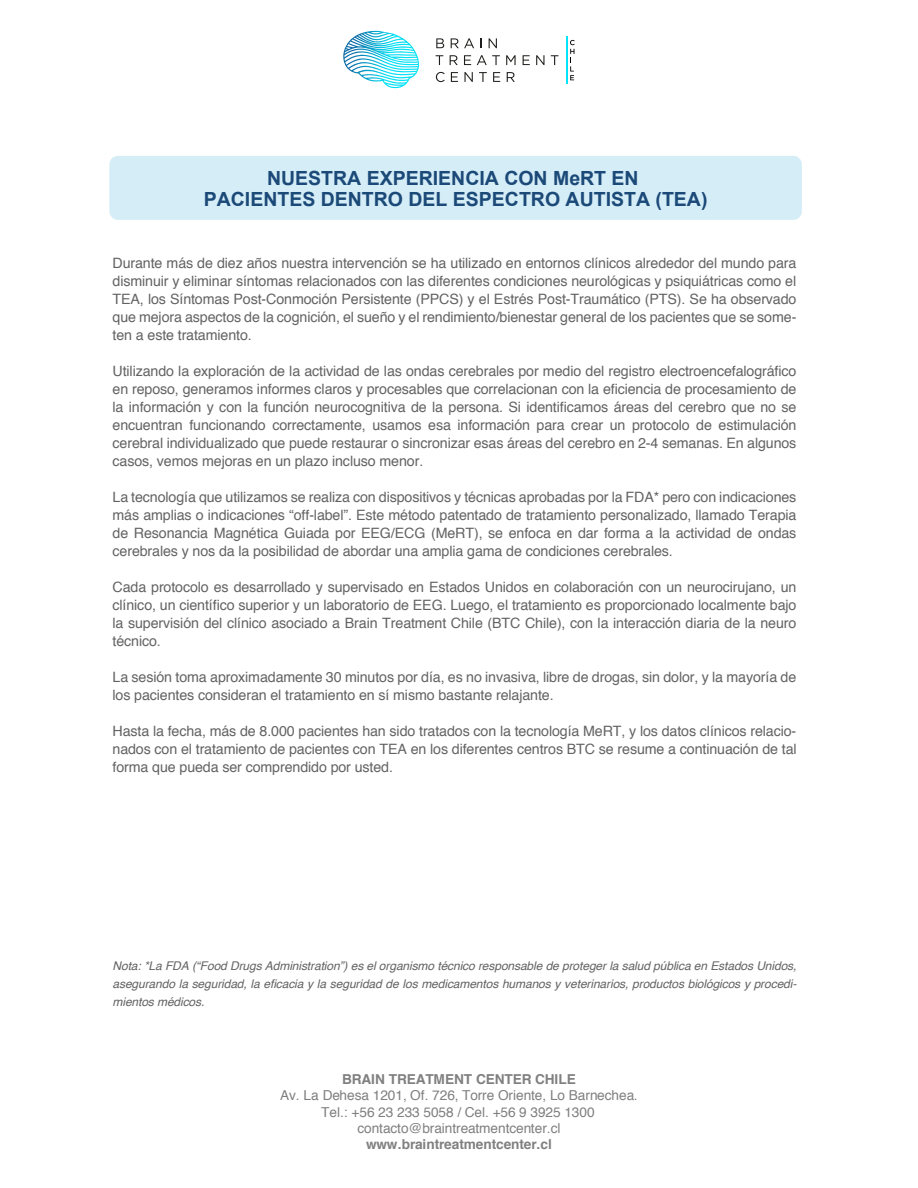
<style>
.page{position:relative;width:918px;height:1188px;background:#fff}
.page>*{position:absolute;margin:0;border:0;box-sizing:border-box;transform-origin:0 0}
.t1{font:700 19.5px/21px "Arial";color:#1b4978;text-align:center}
.t2{font:14.25px/18px "Helvetica";letter-spacing:-.01em;color:#646363;text-align:justify}
.t3{font:13.65px/16.2px "Helvetica";letter-spacing:-.005em;color:#808080;text-align:center}
.t4{font:700 13.65px "Helvetica";letter-spacing:-.01em;color:#808080}
.t5{font:italic 12px/18px "Helvetica";letter-spacing:-.01em;color:#646363;text-align:justify}
</style>
<div class="page">
<svg style="left:436px;top:38px;width:8px;height:10px"></svg>
<svg style="left:451px;top:38px;width:23px;height:10px"></svg>
<svg style="left:480px;top:38px;width:2px;height:10px"></svg>
<svg style="left:489px;top:38px;width:8px;height:10px"></svg>
<svg style="left:436px;top:55px;width:7px;height:10px"></svg>
<svg style="left:450px;top:55px;width:8px;height:10px"></svg>
<svg style="left:464px;top:55px;width:7px;height:10px"></svg>
<svg style="left:477px;top:55px;width:23px;height:10px"></svg>
<svg style="left:506px;top:55px;width:10px;height:10px"></svg>
<svg style="left:523px;top:55px;width:7px;height:10px"></svg>
<svg style="left:536px;top:55px;width:8px;height:10px"></svg>
<svg style="left:551px;top:55px;width:7px;height:10px"></svg>
<svg style="left:436px;top:72px;width:9px;height:10px"></svg>
<svg style="left:451px;top:72px;width:7px;height:10px"></svg>
<svg style="left:464px;top:72px;width:9px;height:10px"></svg>
<svg style="left:479px;top:72px;width:8px;height:10px"></svg>
<svg style="left:493px;top:72px;width:7px;height:10px"></svg>
<svg style="left:507px;top:72px;width:8px;height:10px"></svg>
<svg style="left:570px;top:40px;width:5px;height:40px"></svg>
<svg style="left:343px;top:31px;width:76px;height:57px"></svg>
<hr style="left:566px;top:36px;width:2px;height:48px;background:#03e4f8">
<div style="left:109px;top:156px;width:693px;height:64px;background:#d5edf7;border-radius:9px"></div>
<h1 class="t1" style="left:204px;top:168px;width:505px">NUESTRA EXPERIENCIA CON MeRT EN<br>PACIENTES DENTRO DEL ESPECTRO AUTISTA (TEA)</h1>
<p class="t2" style="left:113px;top:255px;width:685px">Durante más de diez años nuestra intervención se ha utilizado en entornos clínicos alrededor del mundo para disminuir y eliminar síntomas relacionados con las diferentes condiciones neurológicas y psiquiátricas como el TEA, los Síntomas Post-Conmoción Persistente (PPCS) y el Estrés Post-Traumático (PTS). Se ha observado que mejora aspectos de la cognición, el sueño y el rendimiento/bienestar general de los pacientes que se some&shy;ten a este tratamiento.</p>
<p class="t2" style="left:113px;top:363px;width:685px">Utilizando la exploración de la actividad de las ondas cerebrales por medio del registro electroencefalográfico en reposo, generamos informes claros y procesables que correlacionan con la eficiencia de procesamiento de la información y con la función neurocognitiva de la persona. Si identificamos áreas del cerebro que no se encuentran funcionando correctamente, usamos esa información para crear un protocolo de estimulación cerebral individualizado que puede restaurar o sincronizar esas áreas del cerebro en 2-4 semanas. En algunos casos, vemos mejoras en un plazo incluso menor.</p>
<p class="t2" style="left:113px;top:489px;width:685px">La tecnología que utilizamos se realiza con dispositivos y técnicas aprobadas por la FDA* pero con indicaciones más amplias o indicaciones “off-label”. Este método patentado de tratamiento personalizado, llamado Terapia de Resonancia Magnética Guiada por EEG/ECG (MeRT), se enfoca en dar forma a la actividad de ondas cerebrales y nos da la posibilidad de abordar una amplia gama de condiciones cerebrales.</p>
<p class="t2" style="left:113px;top:579px;width:685px">Cada protocolo es desarrollado y supervisado en Estados Unidos en colaboración con un neurocirujano, un clínico, un científico superior y un laboratorio de EEG. Luego, el tratamiento es proporcionado localmente bajo la supervisión del clínico asociado a Brain Treatment Chile (BTC Chile), con la interacción diaria de la neuro técnico.</p>
<p class="t2" style="left:113px;top:669px;width:685px">La sesión toma aproximadamente 30 minutos por día, es no invasiva, libre de drogas, sin dolor, y la mayoría de los pacientes consideran el tratamiento en sí mismo bastante relajante.</p>
<p class="t2" style="left:113px;top:723px;width:686px">Hasta la fecha, más de 8.000 pacientes han sido tratados con la tecnología MeRT, y los datos clínicos relacio&shy;nados con el tratamiento de pacientes con TEA en los diferentes centros BTC se resume a continuación de tal forma que pueda ser comprendido por usted.</p>
<p class="t5" style="left:113px;top:957px;width:686px">Nota: *La FDA (“Food Drugs Administration”) es el organismo técnico responsable de proteger la salud pública en Estados Unidos, asegurando la seguridad, la eficacia y la seguridad de los medicamentos humanos y veterinarios, productos biológicos y procedi&shy;mientos médicos.</p>
<p class="t4" style="left:342px;top:1068px;width:235px">BRAIN TREATMENT CENTER CHILE</p>
<p class="t3" style="left:280px;top:1088px;width:359px">Av. La Dehesa 1201, Of. 726, Torre Oriente, Lo Barnechea.<br>Tel.: +56 23 233 5058 / Cel. +56 9 3925 1300 contacto@braintreatmentcenter.cl</p>
<p class="t4" style="left:366px;top:1133px;width:187px">www.braintreatmentcenter.cl</p>
</div>
